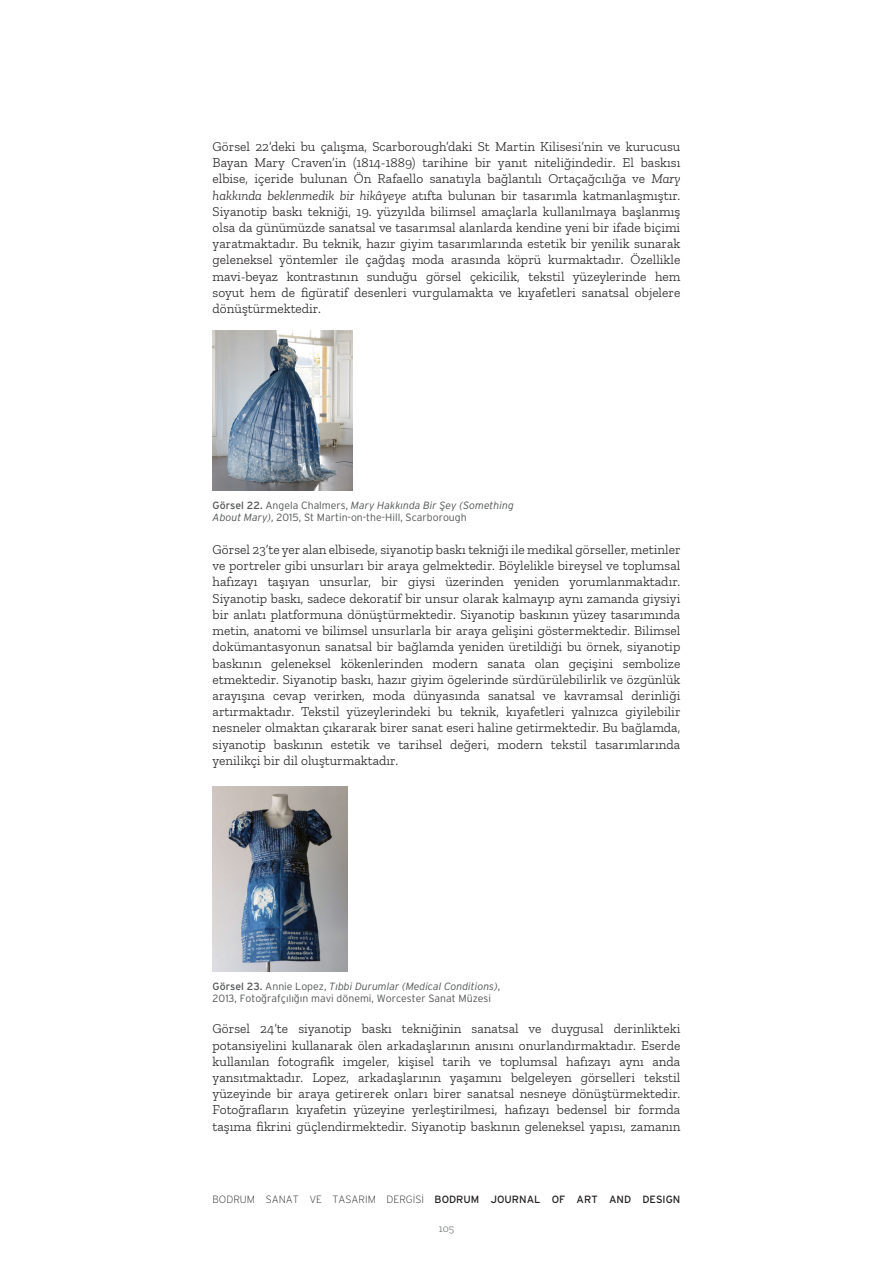
<style>
.page{position:relative;width:893px;height:1263px;background:#fff}
.page>*{position:absolute;margin:0;border:0;box-sizing:border-box;transform-origin:0 0}
.ana_metin{font:300 13.5px/16.2px "Zilla Slab";color:#231f20;text-align:justify}
.gorsel_etiketi{font:300 10.5px/12.6px "Interstate";color:#525455}
.t1{font:200 10.5px "Interstate";color:#231f20}
.t2{font:300 10.5px "Zilla Slab";color:#626465}
.s1{font-style:italic}
.s2{font-weight:400}
</style>
<div class="page">
<img style="left:213px;top:330px;width:140px;height:160px">
<img style="left:213px;top:787px;width:135px;height:184px">
<p class="ana_metin" style="left:213px;top:138px;width:469px">Görsel 22’deki bu çalışma, Scarborough’daki St Martin Kilisesi’nin ve kurucusu Bayan Mary Craven’in (1814-1889) tarihine bir yanıt niteliğindedir. El baskısı elbise, içeride bulunan Ön Rafaello sanatıyla bağlantılı Ortaçağcılığa ve <span class="s1">Mary hakkında beklenmedik bir hikâyeye</span> atıfta bulunan bir tasarımla katmanlaşmıştır.<br>Siyanotip baskı tekniği, 19. yüzyılda bilimsel amaçlarla kullanılmaya başlanmış olsa da günümüzde sanatsal ve tasarımsal alanlarda kendine yeni bir ifade biçimi yaratmaktadır. Bu teknik, hazır giyim tasarımlarında estetik bir yenilik sunarak geleneksel yöntemler ile çağdaş moda arasında köprü kurmaktadır. Özellikle mavi-beyaz kontrastının sunduğu görsel çekicilik, tekstil yüzeylerinde hem soyut hem de figüratif desenleri vurgulamakta ve kıyafetleri sanatsal objelere dönüştürmektedir.</p>
<p class="gorsel_etiketi" style="left:213px;top:498px;width:303px"><span class="s2">Görsel 22.</span> Angela Chalmers, <span class="s1">Mary Hakkında Bir Şey (Something<br>About Mary)</span>, 2015, St Martin-on-the-Hill, Scarborough</p>
<p class="ana_metin" style="left:213px;top:542px;width:469px">Görsel 23’te yer alan elbisede, siyanotip baskı tekniği ile medikal görseller, metinler ve portreler gibi unsurları bir araya gelmektedir. Böylelikle bireysel ve toplumsal hafızayı taşıyan unsurlar, bir giysi üzerinden yeniden yorumlanmaktadır.<br>Siyanotip baskı, sadece dekoratif bir unsur olarak kalmayıp aynı zamanda giysiyi bir anlatı platformuna dönüştürmektedir. Siyanotip baskının yüzey tasarımında metin, anatomi ve bilimsel unsurlarla bir araya gelişini göstermektedir. Bilimsel dokümantasyonun sanatsal bir bağlamda yeniden üretildiği bu örnek, siyanotip baskının geleneksel kökenlerinden modern sanata olan geçişini sembolize etmektedir. Siyanotip baskı, hazır giyim ögelerinde sürdürülebilirlik ve özgünlük arayışına cevap verirken, moda dünyasında sanatsal ve kavramsal derinliği artırmaktadır. Tekstil yüzeylerindeki bu teknik, kıyafetleri yalnızca giyilebilir nesneler olmaktan çıkararak birer sanat eseri haline getirmektedir. Bu bağlamda, siyanotip baskının estetik ve tarihsel değeri, modern tekstil tasarımlarında yenilikçi bir dil oluşturmaktadır.</p>
<p class="gorsel_etiketi" style="left:213px;top:979px;width:289px"><span class="s2">Görsel 23.</span> Annie Lopez, <span class="s1">Tıbbi Durumlar (Medical Conditions)</span>,<br>2013, Fotoğrafçılığın mavi dönemi, Worcester Sanat Müzesi</p>
<p class="ana_metin" style="left:213px;top:1021px;width:469px">Görsel 24’te siyanotip baskı tekniğinin sanatsal ve duygusal derinlikteki potansiyelini kullanarak ölen arkadaşlarının anısını onurlandırmaktadır. Eserde kullanılan fotografik imgeler, kişisel tarih ve toplumsal hafızayı aynı anda yansıtmaktadır. Lopez, arkadaşlarının yaşamını belgeleyen görselleri tekstil yüzeyinde bir araya getirerek onları birer sanatsal nesneye dönüştürmektedir.<br>Fotoğrafların kıyafetin yüzeyine yerleştirilmesi, hafızayı bedensel bir formda taşıma fikrini güçlendirmektedir. Siyanotip baskının geleneksel yapısı, zamanın</p>
<p class="t1" style="left:213px;top:1193px;width:469px">BODRUM SANAT VE TASARIM DERGİSİ <span class="s2">BODRUM JOURNAL OF ART AND DESIGN</span></p>
<p class="t2" style="left:439px;top:1223px;width:17px">105</p>
</div>
